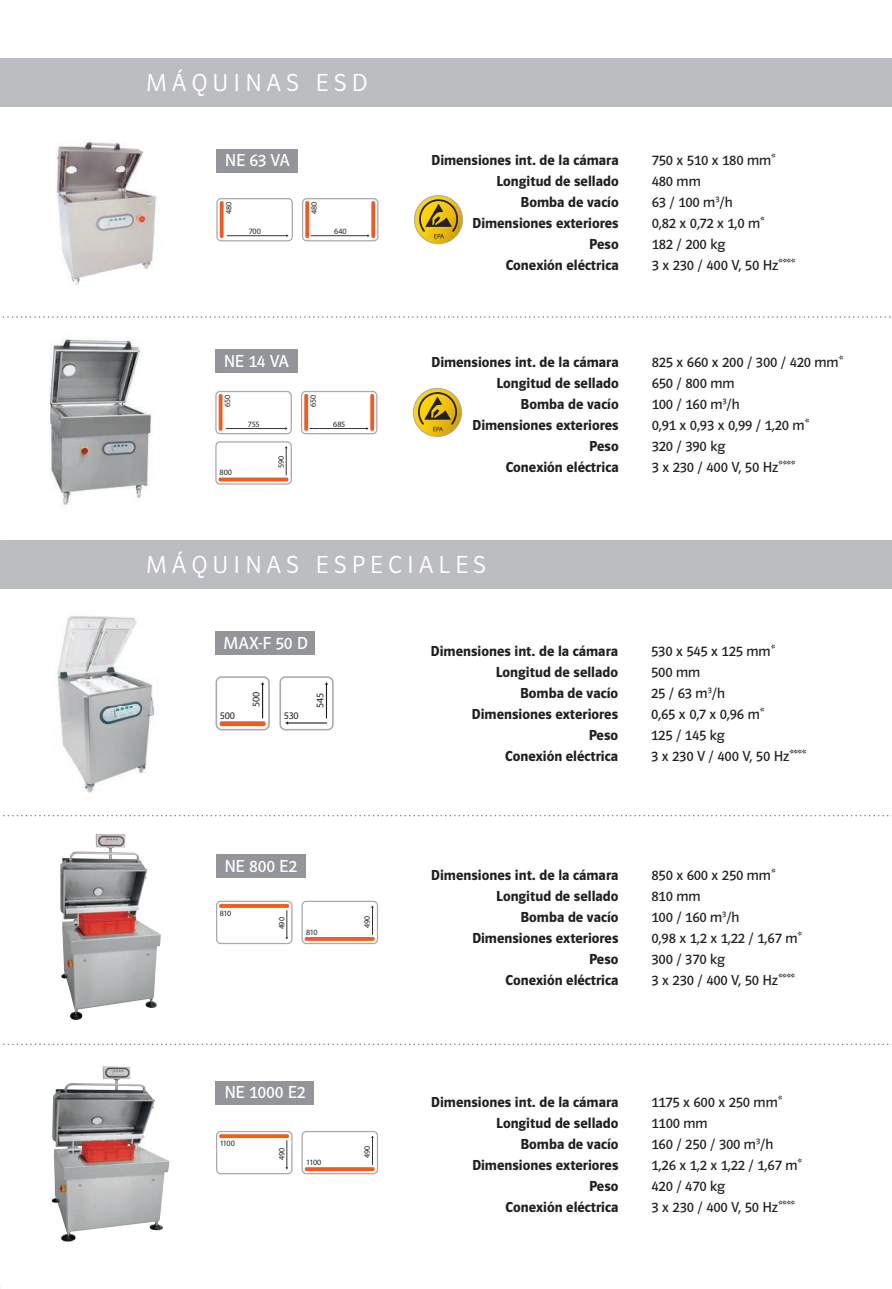
<style>
.page{position:relative;width:892px;height:1289px;background:#fff}
.page>*{position:absolute;margin:0;border:0;box-sizing:border-box;transform-origin:0 0}
.t1{font:25.5px "Polo 11 Leicht";letter-spacing:.2em;color:#fff}
.t2{font:18px "Polo 11 Buch";color:#fff}
.t3{font:15px "Polo 11 Halbfett";color:#231f20}
.t4{font:15px "Polo 11 Buch";color:#231f20}
.t5{font:10.2px "Myriad Pro";letter-spacing:-.025em;color:#231f20}
.t6{font:8.1px "Myriad Pro";letter-spacing:-.025em;color:#231f20}
</style>
<div class="page">
<svg style="left:2px;top:316px;width:889px;height:2px"></svg>
<svg style="left:3px;top:815px;width:889px;height:1px"></svg>
<svg style="left:3px;top:1043px;width:889px;height:2px"></svg>
<div style="left:0;top:58px;width:892px;height:49px;background:#bcbdc0"></div>
<div style="left:0;top:540px;width:892px;height:48px;background:#bcbdc0"></div>
<div style="left:216px;top:149px;width:82px;height:23px;background:#939598"></div>
<img style="left:55px;top:142px;width:102px;height:143px">
<svg style="left:414px;top:195px;width:49px;height:49px"></svg>
<div style="left:414px;top:195px;width:49px;height:49px;border:1px solid #a8a9ad;border-radius:50%"></div>
<svg style="left:418px;top:198px;width:41px;height:40px"></svg>
<svg style="left:216px;top:198px;width:77px;height:43px"></svg>
<svg style="left:302px;top:198px;width:76px;height:43px"></svg>
<div style="left:215px;top:349px;width:82px;height:23px;background:#939598"></div>
<img style="left:49px;top:338px;width:103px;height:168px">
<svg style="left:413px;top:388px;width:48px;height:48px"></svg>
<div style="left:413px;top:388px;width:49px;height:49px;border:1px solid #a8a9ad;border-radius:50%"></div>
<svg style="left:417px;top:391px;width:41px;height:40px"></svg>
<svg style="left:215px;top:391px;width:77px;height:43px"></svg>
<svg style="left:215px;top:441px;width:77px;height:43px"></svg>
<svg style="left:301px;top:391px;width:76px;height:43px"></svg>
<div style="left:216px;top:854px;width:90px;height:24px;background:#939598"></div>
<img style="left:60px;top:833px;width:101px;height:186px">
<svg style="left:216px;top:900px;width:76px;height:44px"></svg>
<svg style="left:302px;top:900px;width:76px;height:44px"></svg>
<div style="left:216px;top:1080px;width:98px;height:24px;background:#939598"></div>
<img style="left:52px;top:1066px;width:117px;height:175px">
<svg style="left:216px;top:1131px;width:76px;height:43px"></svg>
<svg style="left:302px;top:1131px;width:76px;height:43px"></svg>
<div style="left:216px;top:631px;width:99px;height:23px;background:#939598"></div>
<img style="left:57px;top:616px;width:98px;height:177px">
<svg style="left:216px;top:676px;width:54px;height:54px"></svg>
<svg style="left:279px;top:676px;width:55px;height:54px"></svg>
<h1 class="t1" style="left:146px;top:69px;width:223px">MÁQUINAS ESD</h1>
<p class="t2" style="left:225px;top:150px;width:66px">NE 63 VA</p>
<p class="t6" style="left:224px;top:214px;width:14px;rotate:-90deg">480</p>
<p class="t6" style="left:249px;top:226px;width:14px">700</p>
<p class="t6" style="left:309px;top:214px;width:14px;rotate:-90deg">480</p>
<p class="t6" style="left:334px;top:226px;width:14px">640</p>
<p class="t2" style="left:224px;top:351px;width:66px">NE 14 VA</p>
<p class="t6" style="left:223px;top:407px;width:14px;rotate:-90deg">650</p>
<p class="t6" style="left:248px;top:419px;width:13px">755</p>
<p class="t6" style="left:220px;top:467px;width:14px">800</p>
<p class="t6" style="left:276px;top:468px;width:14px;rotate:-90deg">590</p>
<p class="t6" style="left:308px;top:407px;width:14px;rotate:-90deg">650</p>
<p class="t6" style="left:333px;top:419px;width:14px">685</p>
<p class="t3" style="left:431px;top:152px;width:189px">Dimensiones int. de la cámara</p>
<p class="t4" style="left:652px;top:152px;width:125px">750 x 510 x 180 mm*</p>
<p class="t3" style="left:496px;top:173px;width:124px">Longitud de sellado</p>
<p class="t4" style="left:652px;top:173px;width:51px">480 mm</p>
<p class="t3" style="left:521px;top:194px;width:100px">Bomba de vacío</p>
<p class="t4" style="left:652px;top:194px;width:82px">63 / 100 m<sup>3</sup>/h</p>
<p class="t3" style="left:472px;top:215px;width:148px">Dimensiones exteriores</p>
<p class="t4" style="left:652px;top:215px;width:114px">0,82 x 0,72 x 1,0 m*</p>
<p class="t3" style="left:589px;top:236px;width:31px">Peso</p>
<p class="t4" style="left:652px;top:236px;width:75px">182 / 200 kg</p>
<p class="t3" style="left:506px;top:257px;width:114px">Conexión eléctrica</p>
<p class="t4" style="left:652px;top:257px;width:145px">3 x 230 / 400 V, 50 Hz****</p>
<p class="t3" style="left:431px;top:354px;width:189px">Dimensiones int. de la cámara</p>
<p class="t4" style="left:652px;top:354px;width:193px">825 x 660 x 200 / 300 / 420 mm*</p>
<p class="t3" style="left:496px;top:375px;width:124px">Longitud de sellado</p>
<p class="t4" style="left:652px;top:375px;width:84px">650 / 800 mm</p>
<p class="t3" style="left:521px;top:396px;width:100px">Bomba de vacío</p>
<p class="t4" style="left:652px;top:396px;width:90px">100 / 160 m<sup>3</sup>/h</p>
<p class="t3" style="left:472px;top:417px;width:148px">Dimensiones exteriores</p>
<p class="t4" style="left:652px;top:417px;width:159px">0,91 x 0,93 x 0,99 / 1,20 m*</p>
<p class="t3" style="left:589px;top:438px;width:31px">Peso</p>
<p class="t4" style="left:652px;top:438px;width:75px">320 / 390 kg</p>
<p class="t3" style="left:506px;top:459px;width:114px">Conexión eléctrica</p>
<p class="t4" style="left:652px;top:459px;width:145px">3 x 230 / 400 V, 50 Hz****</p>
<h1 class="t1" style="left:146px;top:551px;width:342px">MÁQUINAS ESPECIALES</h1>
<p class="t2" style="left:223px;top:633px;width:86px">MAX-F 50 D</p>
<p class="t5" style="left:220px;top:709px;width:17px">500</p>
<p class="t5" style="left:250px;top:707px;width:17px;rotate:-90deg">500</p>
<p class="t5" style="left:284px;top:709px;width:16px">530</p>
<p class="t5" style="left:314px;top:708px;width:17px;rotate:-90deg">545</p>
<p class="t2" style="left:224px;top:856px;width:74px">NE 800 E2</p>
<p class="t6" style="left:220px;top:908px;width:13px">810</p>
<p class="t6" style="left:277px;top:929px;width:14px;rotate:-90deg">490</p>
<p class="t6" style="left:306px;top:927px;width:13px">810</p>
<p class="t6" style="left:362px;top:927px;width:14px;rotate:-90deg">490</p>
<p class="t2" style="left:224px;top:1082px;width:82px">NE 1000 E2</p>
<p class="t6" style="left:220px;top:1138px;width:17px">1100</p>
<p class="t6" style="left:277px;top:1159px;width:14px;rotate:-90deg">490</p>
<p class="t6" style="left:306px;top:1157px;width:17px">1100</p>
<p class="t6" style="left:362px;top:1157px;width:14px;rotate:-90deg">490</p>
<p class="t3" style="left:431px;top:642px;width:189px">Dimensiones int. de la cámara</p>
<p class="t4" style="left:651px;top:642px;width:125px">530 x 545 x 125 mm*</p>
<p class="t3" style="left:496px;top:663px;width:124px">Longitud de sellado</p>
<p class="t4" style="left:651px;top:663px;width:51px">500 mm</p>
<p class="t3" style="left:520px;top:684px;width:100px">Bomba de vacío</p>
<p class="t4" style="left:651px;top:684px;width:75px">25 / 63 m<sup>3</sup>/h</p>
<p class="t3" style="left:472px;top:705px;width:148px">Dimensiones exteriores</p>
<p class="t4" style="left:651px;top:705px;width:114px">0,65 x 0,7 x 0,96 m*</p>
<p class="t3" style="left:589px;top:726px;width:31px">Peso</p>
<p class="t4" style="left:651px;top:726px;width:75px">125 / 145 kg</p>
<p class="t3" style="left:505px;top:747px;width:114px">Conexión eléctrica</p>
<p class="t4" style="left:651px;top:747px;width:156px">3 x 230 V / 400 V, 50 Hz****</p>
<p class="t3" style="left:431px;top:866px;width:189px">Dimensiones int. de la cámara</p>
<p class="t4" style="left:651px;top:866px;width:125px">850 x 600 x 250 mm*</p>
<p class="t3" style="left:496px;top:887px;width:124px">Longitud de sellado</p>
<p class="t4" style="left:651px;top:887px;width:51px">810 mm</p>
<p class="t3" style="left:520px;top:908px;width:100px">Bomba de vacío</p>
<p class="t4" style="left:651px;top:908px;width:90px">100 / 160 m<sup>3</sup>/h</p>
<p class="t3" style="left:472px;top:929px;width:148px">Dimensiones exteriores</p>
<p class="t4" style="left:651px;top:929px;width:151px">0,98 x 1,2 x 1,22 / 1,67 m*</p>
<p class="t3" style="left:589px;top:950px;width:31px">Peso</p>
<p class="t4" style="left:651px;top:950px;width:75px">300 / 370 kg</p>
<p class="t3" style="left:505px;top:971px;width:114px">Conexión eléctrica</p>
<p class="t4" style="left:651px;top:971px;width:145px">3 x 230 / 400 V, 50 Hz****</p>
<p class="t3" style="left:431px;top:1093px;width:189px">Dimensiones int. de la cámara</p>
<p class="t4" style="left:651px;top:1093px;width:132px">1175 x 600 x 250 mm*</p>
<p class="t3" style="left:496px;top:1114px;width:124px">Longitud de sellado</p>
<p class="t4" style="left:651px;top:1114px;width:58px">1100 mm</p>
<p class="t3" style="left:520px;top:1135px;width:100px">Bomba de vacío</p>
<p class="t4" style="left:651px;top:1135px;width:123px">160 / 250 / 300 m<sup>3</sup>/h</p>
<p class="t3" style="left:472px;top:1156px;width:148px">Dimensiones exteriores</p>
<p class="t4" style="left:651px;top:1156px;width:151px">1,26 x 1,2 x 1,22 / 1,67 m*</p>
<p class="t3" style="left:589px;top:1177px;width:31px">Peso</p>
<p class="t4" style="left:651px;top:1177px;width:75px">420 / 470 kg</p>
<p class="t3" style="left:505px;top:1198px;width:114px">Conexión eléctrica</p>
<p class="t4" style="left:651px;top:1198px;width:145px">3 x 230 / 400 V, 50 Hz****</p>
</div>
